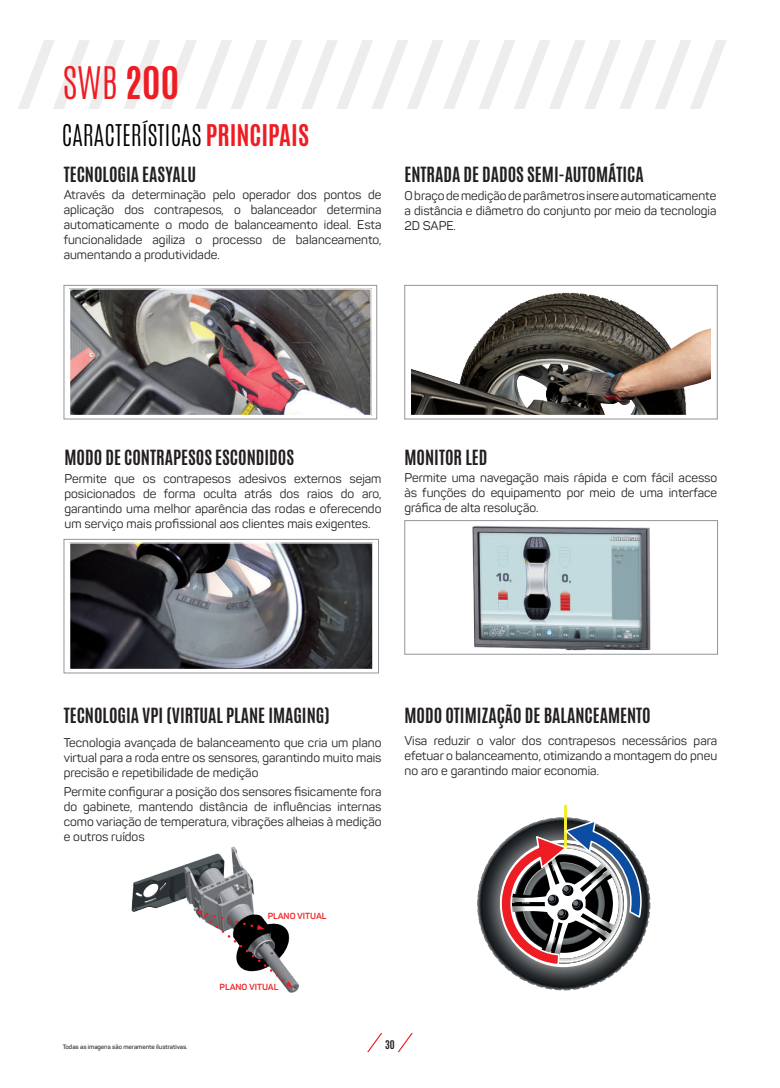
<style>
.page{position:relative;width:780px;height:1088px;background:#fff}
.page>*{position:absolute;margin:0;border:0;box-sizing:border-box;transform-origin:0 0}
.t1{font:300 37.5px "Antonio";color:#ee1d23}
.t2{font:300 25px "Antonio";color:#000001}
.t3{font:700 17.5px "Antonio";color:#231f20}
.t4{font:12.5px/15px "Panton";color:#231f20;text-align:justify}
.t5{font:700 10px "Antonio";color:#231f20}
.t6{font:700 8.75px "Panton";color:#ee2d2d}
.t7{font:600 6.25px "Panton";color:#231f20}
.s1{font-weight:700}
.s2{font-weight:700;color:#ee1d23}
</style>
<div class="page">
<svg style="left:367px;top:1033px;width:15px;height:19px"></svg>
<svg style="left:397px;top:1033px;width:16px;height:19px"></svg>
<img style="left:71px;top:544px;width:300px;height:124px">
<div style="left:69px;top:542px;width:304px;height:128px;border:1px solid #fff"></div>
<div style="left:64px;top:539px;width:315px;height:134px;border:1px solid #939598"></div>
<svg style="left:18px;top:40px;width:708px;height:69px"></svg>
<img style="left:472px;top:525px;width:179px;height:124px">
<div style="left:404px;top:520px;width:313px;height:134px;border:1px solid #939598"></div>
<svg style="left:412px;top:292px;width:298px;height:122px"></svg>
<img style="left:524px;top:292px;width:44px;height:10px">
<div style="left:410px;top:288px;width:302px;height:128px;border:1px solid #fff"></div>
<div style="left:404px;top:285px;width:313px;height:134px;border:1px solid #939598"></div>
<img style="left:71px;top:290px;width:299px;height:124px">
<div style="left:69px;top:288px;width:303px;height:128px;border:1px solid #fff"></div>
<div style="left:64px;top:285px;width:313px;height:134px;border:1px solid #939598"></div>
<img style="left:131px;top:846px;width:168px;height:147px">
<svg style="left:197px;top:910px;width:96px;height:78px"></svg>
<hr style="left:564px;top:805px;width:2px;height:43px;background:#f4ed2f">
<svg style="left:477px;top:817px;width:173px;height:173px"></svg>
<h1 class="t1" style="left:63px;top:56px;width:118px">SWB <span class="s1">200</span></h1>
<h2 class="t2" style="left:62px;top:117px;width:248px">CARACTERÍSTICAS <span class="s2">PRINCIPAIS</span></h2>
<h3 class="t3" style="left:64px;top:162px;width:134px">TECNOLOGIA EASYALU</h3>
<p class="t4" style="left:64px;top:187px;width:319px">Através da determinação pelo operador dos pontos de aplicação dos contrapesos, o balanceador determina automaticamente o modo de balanceamento ideal. Esta funcionalidade agiliza o processo de balanceamento, aumentando a produtividade.</p>
<h3 class="t3" style="left:404px;top:162px;width:241px">ENTRADA DE DADOS SEMI-AUTOMÁTICA</h3>
<p class="t4" style="left:404px;top:188px;width:313px">O braço de medição de parâmetros insere automaticamente a distância e diâmetro do conjunto por meio da tecnologia 2D SAPE.</p>
<h3 class="t3" style="left:64px;top:445px;width:231px">MODO DE CONTRAPESOS ESCONDIDOS</h3>
<p class="t4" style="left:64px;top:471px;width:318px">Permite que os contrapesos adesivos externos sejam posicionados de forma oculta atrás dos raios do aro, garantindo uma melhor aparência das rodas e oferecendo um serviço mais profissional aos clientes mais exigentes.</p>
<h3 class="t3" style="left:404px;top:445px;width:84px">MONITOR LED</h3>
<p class="t4" style="left:404px;top:470px;width:314px">Permite uma navegação mais rápida e com fácil acesso às funções do equipamento por meio de uma interface gráfica de alta resolução.</p>
<h3 class="t3" style="left:64px;top:702px;width:267px">TECNOLOGIA VPI (VIRTUAL PLANE IMAGING)</h3>
<p class="t4" style="left:64px;top:735px;width:319px">Tecnologia avançada de balanceamento que cria um plano virtual para a roda entre os sensores, garantindo muito mais precisão e repetibilidade de medição</p>
<p class="t4" style="left:64px;top:784px;width:319px">Permite configurar a posição dos sensores fisicamente fora do gabinete, mantendo distância de influências internas como variação de temperatura, vibrações alheias à medição e outros ruídos</p>
<h3 class="t3" style="left:404px;top:702px;width:248px">MODO OTIMIZAÇÃO DE BALANCEAMENTO</h3>
<p class="t4" style="left:404px;top:733px;width:314px">Visa reduzir o valor dos contrapesos necessários para efetuar o balanceamento, otimizando a montagem do pneu no aro e garantindo maior economia.</p>
<p class="t6" style="left:268px;top:911px;width:60px">PLANO VITUAL</p>
<p class="t6" style="left:220px;top:981px;width:60px">PLANO VITUAL</p>
<p class="t7" style="left:63px;top:1043px;width:126px">Todas as imagens são meramente ilustrativas.</p>
<p class="t5" style="left:385px;top:1037px;width:11px">30</p>
</div>
